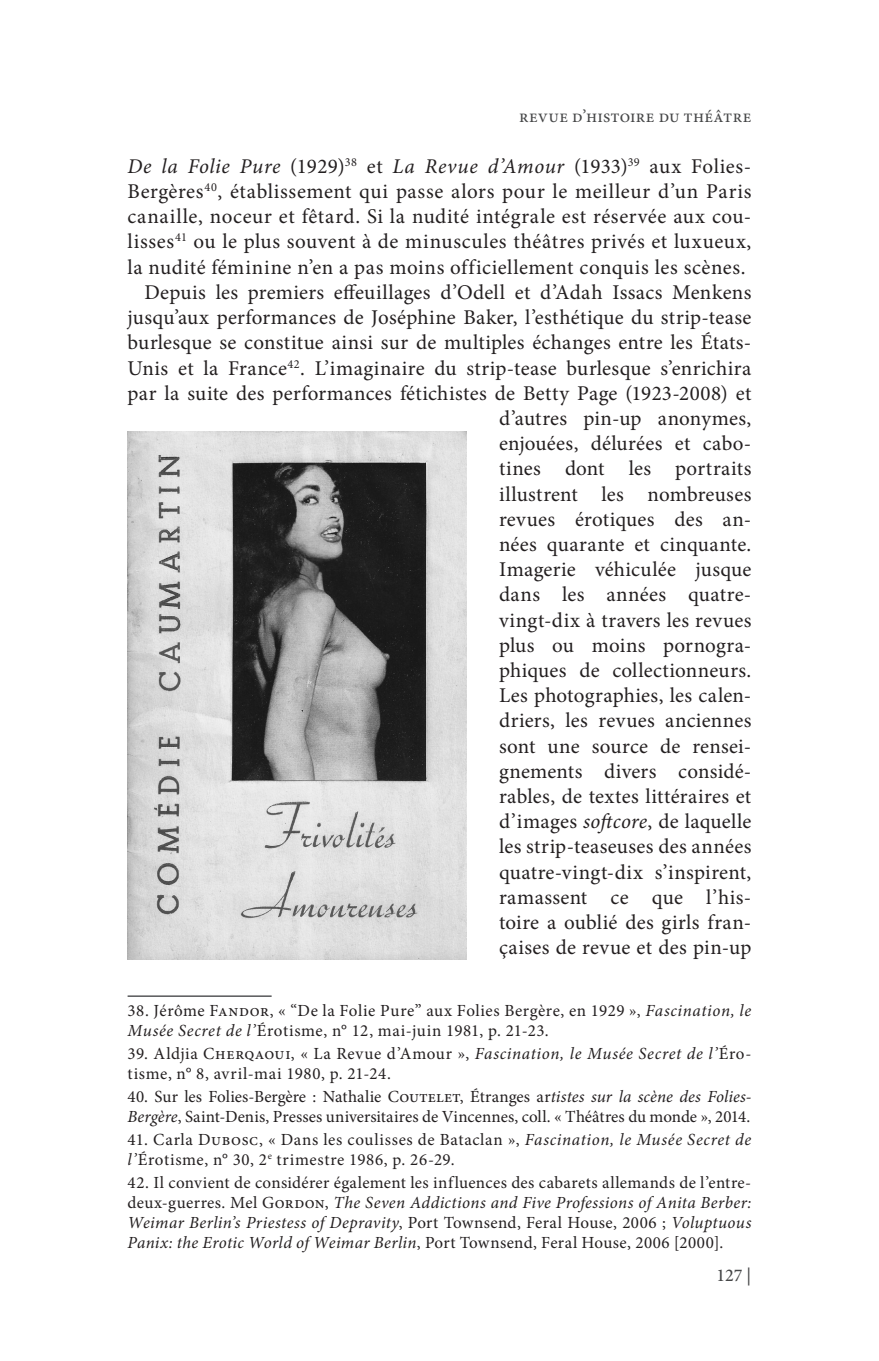
<style>
.page{position:relative;width:879px;height:1361px;background:#fff}
.page>*{position:absolute;margin:0;border:0;box-sizing:border-box;transform-origin:0 0}
._1_AVEC_ALINEA_parag{font:21px/25.2px "Minion Pro";letter-spacing:.01em;color:#231f20;text-align:justify}
.t1{font:18px "Minion Pro";letter-spacing:.015em;color:#454647}
.t2{font:500 18px "Minion Pro";color:#454647}
.paragraphe_notebasde{font:17px/20px "Minion Pro";letter-spacing:.025em;color:#231f20}
.paragraphe_notebasde-2{font:17px/20px "Minion Pro";color:#231f20}
.s1{font-style:italic}
</style>
<div class="page">
<hr style="left:128px;top:995px;width:144px;height:2px;background:#57585a">
<img style="left:128px;top:432px;width:338px;height:528px">
<p class="t1" style="left:519px;top:104px;width:234px">revue d’histoire du théâtre</p>
<p class="_1_AVEC_ALINEA_parag" style="left:128px;top:154px;width:625px"><span class="s1">De la Folie Pure</span> (1929)<sup>38</sup> et <span class="s1">La Revue d’Amour</span> (1933)<sup>39</sup> aux Folies-Bergères<sup>40</sup>, établissement qui passe alors pour le meilleur d’un Paris canaille, noceur et fêtard. Si la nudité intégrale est réservée aux cou&shy;lisses<sup>41</sup> ou le plus souvent à de minuscules théâtres privés et luxueux, la nudité féminine n’en a pas moins officiellement conquis les scènes.</p>
<p class="_1_AVEC_ALINEA_parag" style="left:128px;top:280px;width:625px;text-align:right">Depuis les premiers effeuillages d’Odell et d’Adah Issacs Menkens jusqu’aux performances de Joséphine Baker, l’esthétique du strip-tease burlesque se constitue ainsi sur de multiples échanges entre les États-Unis et la France<sup>42</sup>. L’imaginaire du strip-tease burlesque s’enrichira par la suite des performances fétichistes de Betty Page (1923-2008) et d’autres pin-up anonymes,<br>enjouées, délurées et cabo-<br>tines dont les portraits<br>illustrent les nombreuses<br>revues érotiques des an-<br>nées quarante et cinquante.<br>Imagerie véhiculée jusque<br>dans les années quatre-<br>vingt-dix à travers les revues<br>plus ou moins pornogra-<br>phiques de collectionneurs.<br>Les photographies, les calen-<br>driers, les revues anciennes<br>sont une source de rensei-<br>gnements divers considé-<br>rables, de textes littéraires et<br>d’images <span class="s1">softcore</span>, de laquelle<br>les strip-teaseuses des années<br>quatre-vingt-dix s’inspirent,<br>ramassent ce que l’his-<br>toire a oublié des girls fran-<br>çaises de revue et des pin-up</p>
<p class="paragraphe_notebasde" style="left:128px;top:1001px;width:625px">38. Jérôme Fandor, « “De la Folie Pure” aux Folies Bergère, en 1929 », <span class="s1">Fascination, le<br>Musée Secret de l’</span>Érotisme, n° 12, mai-juin 1981, p. 21-23.</p>
<p class="paragraphe_notebasde" style="left:128px;top:1043px;width:625px">39. Aldjia Cherqaoui, « La Revue d’Amour », <span class="s1">Fascination, le Musée Secret de l’</span>Éro&shy;tisme, n° 8, avril-mai 1980, p. 21-24.</p>
<p class="paragraphe_notebasde-2" style="left:128px;top:1086px;width:625px">40. Sur les Folies-Bergère : Nathalie Coutelet, Étranges ar<span class="s1">tistes sur la scène des Folies-<br>Bergère</span>, Saint-Denis, Presses universitaires de Vincennes, coll. « Théâtres du monde », 2014.</p>
<p class="paragraphe_notebasde" style="left:128px;top:1129px;width:625px">41. Carla Dubosc, « Dans les coulisses de Bataclan », <span class="s1">Fascination, le Musée Secret de l’</span>Érotisme, n° 30, 2<sup>e</sup> trimestre 1986, p. 26-29.</p>
<p class="paragraphe_notebasde" style="left:128px;top:1172px;width:625px;text-align:justify">42. Il convient de considérer également les influences des cabarets allemands de l’entre&shy;deux-guerres. Mel Gordon, <span class="s1">The Seven Addictions and Five Professions of Anita Berber:<br>Weimar Berlin’s Priestess of Depravity</span>, Port Townsend, Feral House, 2006 ; <span class="s1">Voluptuous Panix: the Erotic World of Weimar Berlin</span>, Port Townsend, Feral House, 2006 [2000].</p>
<p class="t2" style="left:716px;top:1262px;width:36px">127 |</p>
</div>
